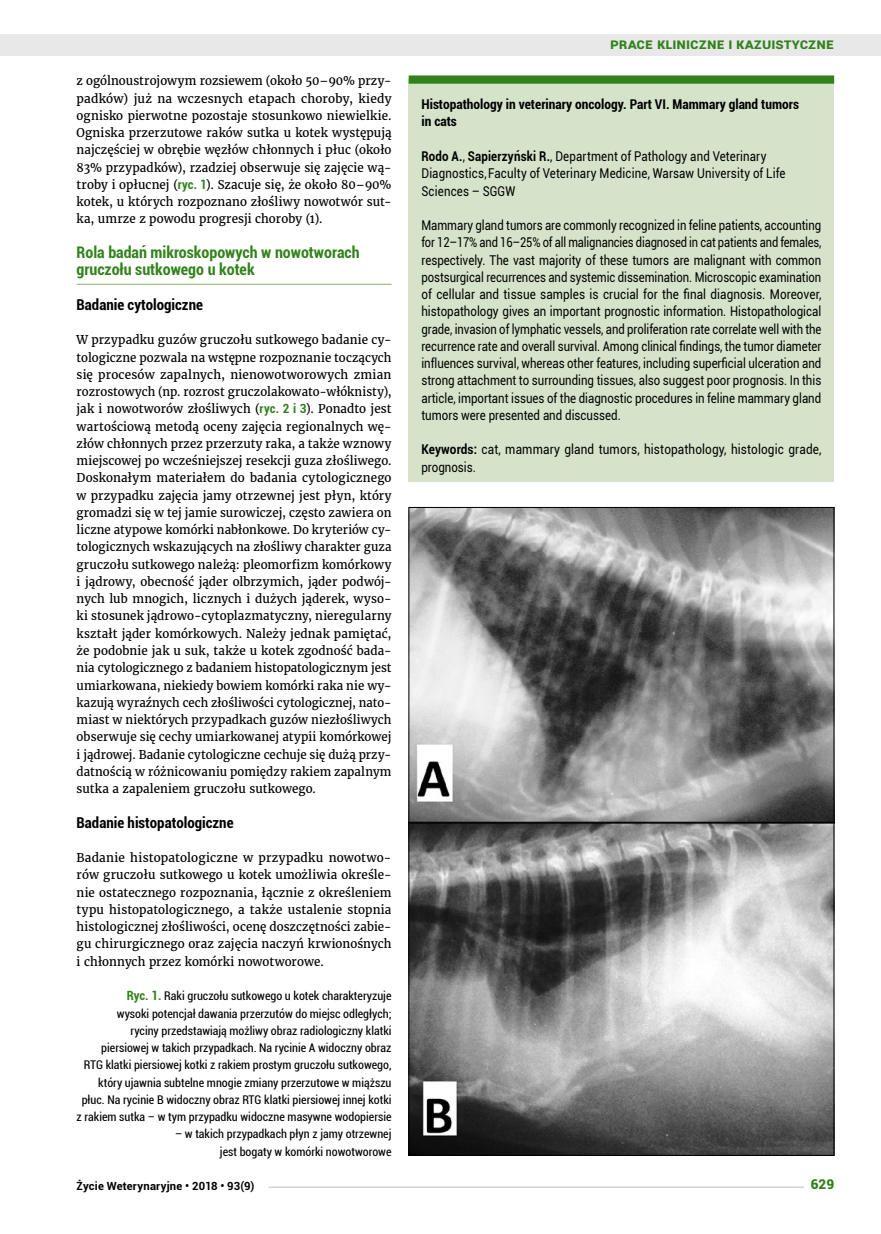
<style>
.page{position:relative;width:881px;height:1234px;background:#fff}
.page>*{position:absolute;margin:0;border:0;box-sizing:border-box;transform-origin:0 0}
.t1{font:700 condensed 16.05px/17.2px "Roboto";color:#32821c}
.t2{font:700 condensed 15px "Roboto";color:#000}
.t3{font:700 15px "Roboto";letter-spacing:.005em;color:#32821c}
.t4{font:13.5px/17.2px "Roboto";letter-spacing:.01em;color:#000;text-align:justify;scale:.84 1}
.t5{font:13.5px/17.2px "Roboto";letter-spacing:.01em;color:#000;scale:.85 1}
.t6{font:13.5px/17.2px "Roboto";letter-spacing:.01em;color:#000;scale:.87 1}
.t7{font:700 condensed 13.5px/17.2px "Roboto";color:#000}
.t8{font:900 13.5px "Roboto";color:#32821c}
.t9{font:12px/17.2px "Merriweather";letter-spacing:.005em;color:#000;text-align:justify}
.t10{font:condensed 12px/17.2px "Roboto";color:#000;text-align:right}
.t11{font:700 11.25px "Roboto";letter-spacing:.02em;color:#000}
.s1{font-family:"Roboto";font-weight:700;font-stretch:condensed;font-size:12.75px;color:#32821c}
.s2{font-weight:700;font-size:12.75px;color:#32821c}
.s3{font-weight:700}
</style>
<div class="page">
<hr style="left:77px;top:284px;width:314px;height:1px;background:#96ba7b">
<div style="left:408px;top:80px;width:425px;height:402px;background:#d4e3c9"></div>
<div style="left:408px;top:75px;width:425px;height:9px;background:#32821c"></div>
<img style="left:410px;top:509px;width:421px;height:644px">
<div style="left:0;top:35px;width:880px;height:21px;background:#e8e8e8"></div>
<hr style="left:268px;top:1186px;width:565px;height:1px;background:#d2d1d1">
<div style="left:804px;top:1178px;width:29px;height:15px;background:#fff"></div>
<p class="t9" style="left:77px;top:72px;width:316px">z ogólnoustrojowym rozsiewem (około 50–90% przy&shy;padków) już na wczesnych etapach choroby, kiedy ognisko pierwotne pozostaje stosunkowo niewielkie.<br>Ogniska przerzutowe raków sutka u kotek występują najczęściej w obrębie węzłów chłonnych i płuc (około 83% przypadków), rzadziej obserwuje się zajęcie wą&shy;troby i opłucnej (<span class="s1">ryc. 1</span>). Szacuje się, że około 80–90% kotek, u których rozpoznano złośliwy nowotwór sut&shy;ka, umrze z powodu progresji choroby (1).</p>
<h1 class="t1" style="left:77px;top:243px;width:284px">Rola badań mikroskopowych w nowotworach gruczołu sutkowego u kotek</h1>
<p class="t2" style="left:77px;top:294px;width:128px">Badanie cytologiczne</p>
<p class="t9" style="left:77px;top:331px;width:316px">W przypadku guzów gruczołu sutkowego badanie cy&shy;tologiczne pozwala na wstępne rozpoznanie toczących się procesów zapalnych, nienowotworowych zmian rozrostowych (np. rozrost gruczolakowato-włóknisty), jak i nowotworów złośliwych (<span class="s1">ryc. 2 i 3</span>). Ponadto jest wartościową metodą oceny zajęcia regionalnych wę&shy;złów chłonnych przez przerzuty raka, a także wznowy miejscowej po wcześniejszej resekcji guza złośliwego.<br>Doskonałym materiałem do badania cytologicznego w przypadku zajęcia jamy otrzewnej jest płyn, który gromadzi się w tej jamie surowiczej, często zawiera on liczne atypowe komórki nabłonkowe. Do kryteriów cy&shy;tologicznych wskazujących na złośliwy charakter guza gruczołu sutkowego należą: pleomorfizm komórkowy i jądrowy, obecność jąder olbrzymich, jąder podwój&shy;nych lub mnogich, licznych i dużych jąderek, wyso&shy;ki stosunek jądrowo-cytoplazmatyczny, nieregularny kształt jąder komórkowych. Należy jednak pamiętać, że podobnie jak u suk, także u kotek zgodność bada&shy;nia cytologicznego z badaniem histopatologicznym jest umiarkowana, niekiedy bowiem komórki raka nie wy&shy;kazują wyraźnych cech złośliwości cytologicznej, nato&shy;miast w niektórych przypadkach guzów niezłośliwych obserwuje się cechy umiarkowanej atypii komórkowej i jądrowej. Badanie cytologiczne cechuje się dużą przy&shy;datnością w różnicowaniu pomiędzy rakiem zapalnym sutka a zapaleniem gruczołu sutkowego.</p>
<p class="t2" style="left:77px;top:811px;width:158px">Badanie histopatologiczne</p>
<p class="t9" style="left:77px;top:849px;width:316px">Badanie histopatologiczne w przypadku nowotwo&shy;rów gruczołu sutkowego u kotek umożliwia określe&shy;nie ostatecznego rozpoznania, łącznie z określeniem typu histopatologicznego, a także ustalenie stopnia histologicznej złośliwości, ocenę doszczętności zabie&shy;gu chirurgicznego oraz zajęcia naczyń krwionośnych i chłonnych przez komórki nowotworowe.</p>
<p class="t10" style="left:77px;top:986px;width:316px"><span class="s2">Ryc. 1.</span> Raki gruczołu sutkowego u kotek charakteryzuje<br>wysoki potencjał dawania przerzutów do miejsc odległych;<br>ryciny przedstawiają możliwy obraz radiologiczny klatki<br>piersiowej w takich przypadkach. Na rycinie A widoczny obraz<br>RTG klatki piersiowej kotki z rakiem prostym gruczołu sutkowego, który ujawnia subtelne mnogie zmiany przerzutowe w miąższu płuc. Na rycinie B widoczny obraz RTG klatki piersiowej innej kotki z rakiem sutka – w tym przypadku widoczne masywne wodopiersie</p>
<p class="t10" style="left:175px;top:1124px;width:218px">– w takich przypadkach płyn z jamy otrzewnej jest bogaty w komórki nowotworowe</p>
<p class="t3" style="left:610px;top:33px;width:225px">Prace kliniczne i kazuistyczne</p>
<p class="t7" style="left:421px;top:95px;width:379px">Histopathology in veterinary oncology. Part VI. Mammary gland tumors in cats</p>
<p class="t5" style="left:421px;top:147px;width:429px"><span class="s3">Rodo A.</span>, <span class="s3">Sapierzyński R.</span>, Department of Pathology and Veterinary<br>Diagnostics, Faculty of Veterinary Medicine, Warsaw University of Life<br>Sciences – SGGW</p>
<p class="t4" style="left:421px;top:216px;width:477px">Mammary gland tumors are commonly recognized in feline patients, accounting for 12–17% and 16–25% of all malignancies diagnosed in cat patients and females, respectively. The vast majority of these tumors are malignant with common postsurgical recurrences and systemic dissemination. Microscopic examination of cellular and tissue samples is crucial for the final diagnosis. Moreover, histopathology gives an important prognostic information. Histopathological grade, invasion of lymphatic vessels, and proliferation rate correlate well with the recurrence rate and overall survival. Among clinical findings, the tumor diameter influences survival, whereas other features, including superficial ulceration and strong attachment to surrounding tissues, also suggest poor prognosis. In this article, important issues of the diagnostic procedures in feline mammary gland tumors were presented and discussed.</p>
<p class="t6" style="left:421px;top:440px;width:461px"><span class="s3">Keywords:</span> cat, mammary gland tumors, histopathology, histologic grade, prognosis.</p>
<p class="t11" style="left:77px;top:1177px;width:179px">Życie Weterynaryjne • 2018 • 93(9)</p>
<p class="t8" style="left:810px;top:1174px;width:25px">629</p>
</div>
